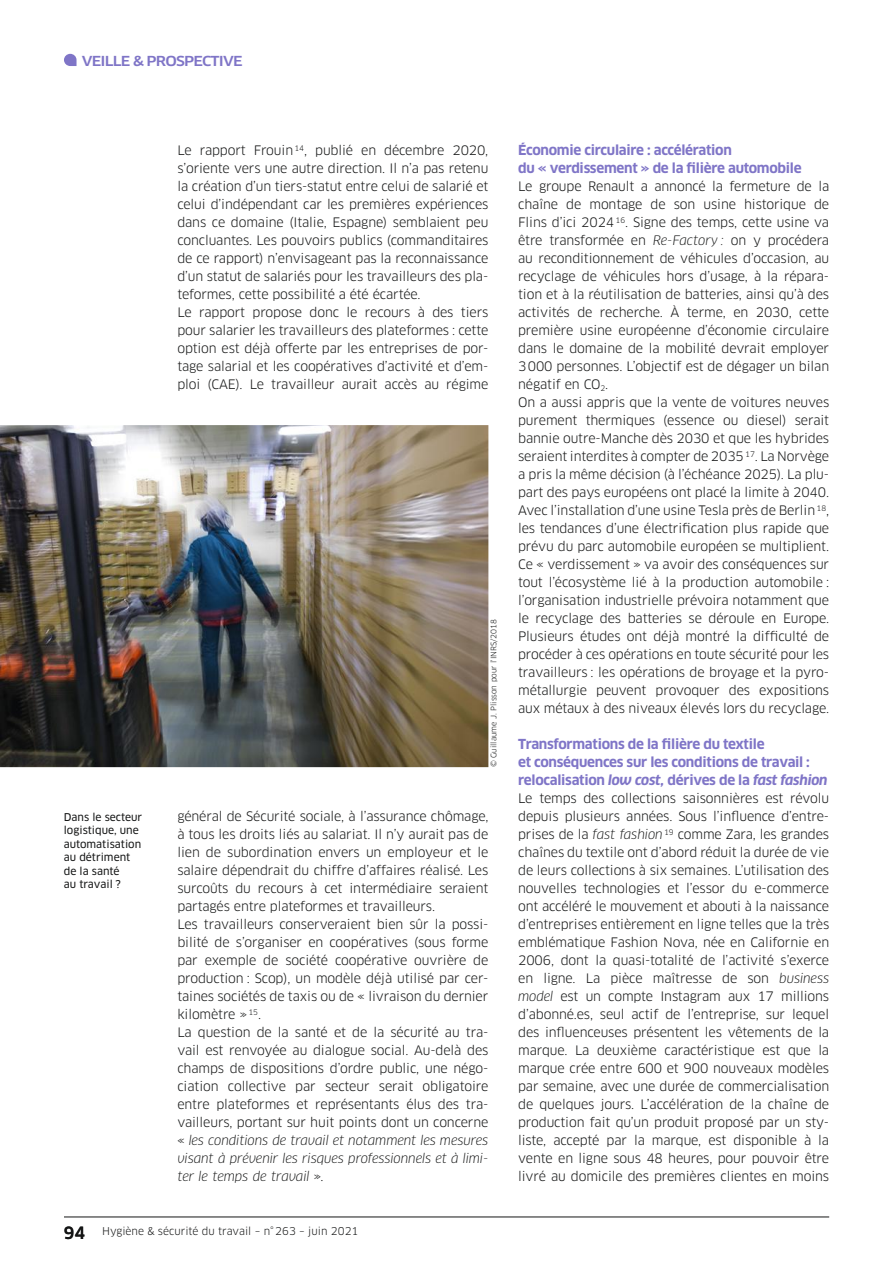
<style>
.page{position:relative;width:893px;height:1263px;background:#fff}
.page>*{position:absolute;margin:0;border:0;box-sizing:border-box;transform-origin:0 0}
.t1{font:500 16.5px "Clan OT";color:#151616}
.t2{font:700 13.5px/18px "Clan OT";letter-spacing:-.02em;color:#7f75c7}
.t3{font:500 13.5px "Clan OT";letter-spacing:-.05em;color:#7f75c7;scale:1.14 1}
.t4{font:12.75px/18px "Clan OT";letter-spacing:-.01em;color:#151616}
.t5{font:10.5px/13.5px "Clan OT News";color:#151616}
.t6{font:10.5px "Clan OT";color:#151616}
.t7{font:7.5px "Clan OT";color:#151616}
.s1{font-style:italic}
</style>
<div class="page">
<hr style="left:64px;top:1217px;width:765px;height:1px;background:#151616">
<svg style="left:64px;top:54px;width:13px;height:12px"></svg>
<img style="left:0;top:425px;width:488px;height:342px">
<p class="t3" style="left:82px;top:53px;width:143px">VEILLE &amp; PROSPECTIVE</p>
<p class="t4" style="left:177px;top:142px;width:313px">Le rapport Frouin <sup>14</sup>, publié en décembre 2020, s’oriente vers une autre direction. Il n’a pas retenu la création d’un tiers-statut entre celui de salarié et celui d’indépendant car les premières expériences dans ce domaine (Italie, Espagne) semblaient peu concluantes. Les pouvoirs publics (commanditaires de ce rapport) n’envisageant pas la reconnaissance d’un statut de salariés pour les travailleurs des pla&shy;teformes, cette possibilité a été écartée.<br>Le rapport propose donc le recours à des tiers pour salarier les travailleurs des plateformes : cette option est déjà offerte par les entreprises de por&shy;tage salarial et les coopératives d’activité et d’em&shy;ploi (CAE). Le travailleur aurait accès au régime</p>
<p class="t5" style="left:64px;top:811px;width:80px">Dans le secteur logistique, une automatisation au détriment de la santé<br>au travail ?</p>
<p class="t7" style="left:491px;top:767px;width:149px;rotate:-90deg">© Guillaume J. Plisson pour l'INRS/2018</p>
<p class="t4" style="left:177px;top:808px;width:313px">général de Sécurité sociale, à l’assurance chômage, à tous les droits liés au salariat. Il n’y aurait pas de lien de subordination envers un employeur et le salaire dépendrait du chiffre d’affaires réalisé. Les surcoûts du recours à cet intermédiaire seraient partagés entre plateformes et travailleurs.<br>Les travailleurs conserveraient bien sûr la possi&shy;bilité de s’organiser en coopératives (sous forme par exemple de société coopérative ouvrière de production : Scop), un modèle déjà utilisé par cer&shy;taines sociétés de taxis ou de « livraison du dernier kilomètre » <sup>15</sup>.<br>La question de la santé et de la sécurité au tra&shy;vail est renvoyée au dialogue social. Au-delà des champs de dispositions d’ordre public, une négo&shy;ciation collective par secteur serait obligatoire entre plateformes et représentants élus des tra&shy;vailleurs, portant sur huit points dont un concerne « <span class="s1">les conditions de travail et notamment les mesures visant à prévenir les risques professionnels et à limi&shy;ter le temps de travail</span> ».</p>
<p class="t1" style="left:64px;top:1223px;width:23px">94</p>
<p class="t6" style="left:102px;top:1227px;width:258px">Hygiène &amp; sécurité du travail – n°263 – juin 2021</p>
<p class="t2" style="left:518px;top:141px;width:285px">Économie circulaire : accélération<br>du « verdissement » de la filière automobile</p>
<p class="t4" style="left:518px;top:178px;width:313px">Le groupe Renault a annoncé la fermeture de la chaîne de montage de son usine historique de Flins d’ici 2024 <sup>16</sup>. Signe des temps, cette usine va être transformée en <span class="s1">Re-Factory :</span> on y procédera au reconditionnement de véhicules d’occasion, au recyclage de véhicules hors d’usage, à la répara&shy;tion et à la réutilisation de batteries, ainsi qu’à des activités de recherche. À terme, en 2030, cette première usine européenne d’économie circulaire dans le domaine de la mobilité devrait employer 3000 personnes. L’objectif est de dégager un bilan négatif en CO<sub>2</sub>.<br>On a aussi appris que la vente de voitures neuves purement thermiques (essence ou diesel) serait bannie outre-Manche dès 2030 et que les hybrides seraient interdites à compter de 2035 <sup>17</sup>. La Norvège a pris la même décision (à l’échéance 2025). La plu&shy;part des pays européens ont placé la limite à 2040.<br>Avec l’installation d’une usine Tesla près de Berlin <sup>18</sup>, les tendances d’une électrification plus rapide que prévu du parc automobile européen se multiplient.<br>Ce « verdissement » va avoir des conséquences sur tout l’écosystème lié à la production automobile : l’organisation industrielle prévoira notamment que le recyclage des batteries se déroule en Europe.<br>Plusieurs études ont déjà montré la difficulté de procéder à ces opérations en toute sécurité pour les travailleurs : les opérations de broyage et la pyro&shy;métallurgie peuvent provoquer des expositions aux métaux à des niveaux élevés lors du recyclage.</p>
<p class="t2" style="left:518px;top:735px;width:311px">Transformations de la filière du textile<br>et conséquences sur les conditions de travail : relocalisation <span class="s1">low cost,</span> dérives de la <span class="s1">fast fashion</span></p>
<p class="t4" style="left:518px;top:790px;width:313px;text-align:justify">Le temps des collections saisonnières est révolu depuis plusieurs années. Sous l’influence d’entre&shy;prises de la <span class="s1">fast fashion</span> <sup>19</sup> comme Zara, les grandes chaînes du textile ont d’abord réduit la durée de vie de leurs collections à six semaines. L’utilisation des nouvelles technologies et l’essor du e-commerce ont accéléré le mouvement et abouti à la naissance d’entreprises entièrement en ligne telles que la très emblématique Fashion Nova, née en Californie en 2006, dont la quasi-totalité de l’activité s’exerce en ligne. La pièce maîtresse de son <span class="s1">business model</span> est un compte Instagram aux 17 millions d’abonné.es, seul actif de l’entreprise, sur lequel des influenceuses présentent les vêtements de la marque. La deuxième caractéristique est que la marque crée entre 600 et 900 nouveaux modèles par semaine, avec une durée de commercialisation de quelques jours. L’accélération de la chaîne de production fait qu’un produit proposé par un sty&shy;liste, accepté par la marque, est disponible à la vente en ligne sous 48 heures, pour pouvoir être livré au domicile des premières clientes en moins</p>
</div>
